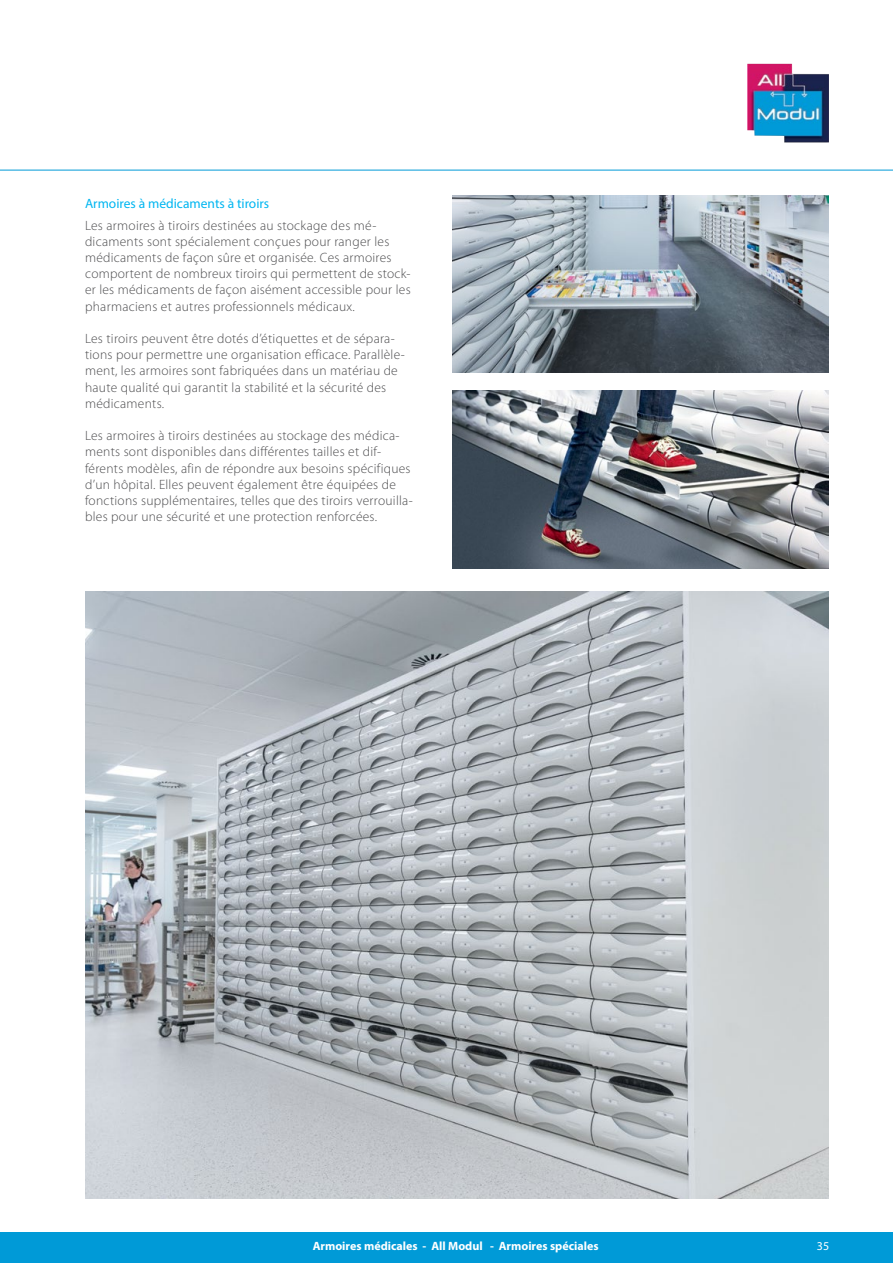
<style>
.page{position:relative;width:893px;height:1263px;background:#fff}
.page>*{position:absolute;margin:0;border:0;box-sizing:border-box;transform-origin:0 0}
.Light_plt_txt{font:300 13.5px/16.2px "Myriad Pro";letter-spacing:.02em;color:#4d4d4f}
.Titel{font:13.5px "Myriad Pro";color:#00b6f1}
.t1{font:700 12px "Myriad Pro";color:#fff}
.t2{font:12px "Myriad Pro";color:#fff}
</style>
<div class="page">
<img style="left:85px;top:592px;width:743px;height:606px">
<img style="left:453px;top:196px;width:375px;height:177px">
<img style="left:453px;top:391px;width:375px;height:177px">
<div style="left:0;top:1232px;width:893px;height:31px;background:#009ad7"></div>
<img style="left:747px;top:64px;width:82px;height:79px">
<hr style="left:0;top:170px;width:893px;height:1px;background:#009ad7">
<p class="Titel" style="left:85px;top:195px;width:186px">Armoires à médicaments à tiroirs</p>
<p class="Light_plt_txt" style="left:85px;top:217px;width:327px">Les armoires à tiroirs destinées au stockage des mé&shy;dicaments sont spécialement conçues pour ranger les médicaments de façon sûre et organisée. Ces armoires comportent de nombreux tiroirs qui permettent de stock&shy;er les médicaments de façon aisément accessible pour les pharmaciens et autres professionnels médicaux.</p>
<p class="Light_plt_txt" style="left:85px;top:330px;width:321px">Les tiroirs peuvent être dotés d’étiquettes et de sépara&shy;tions pour permettre une organisation efficace. Parallèle&shy;ment, les armoires sont fabriquées dans un matériau de haute qualité qui garantit la stabilité et la sécurité des médicaments.</p>
<p class="Light_plt_txt" style="left:85px;top:428px;width:329px">Les armoires à tiroirs destinées au stockage des médica&shy;ments sont disponibles dans différentes tailles et dif&shy;férents modèles, afin de répondre aux besoins spécifiques d’un hôpital. Elles peuvent également être équipées de fonctions supplémentaires, telles que des tiroirs verrouilla&shy;bles pour une sécurité et une protection renforcées.</p>
<p class="t1" style="left:313px;top:1238px;width:287px">Armoires médicales - All Modul - Armoires spéciales</p>
<p class="t2" style="left:817px;top:1239px;width:14px">35</p>
</div>
